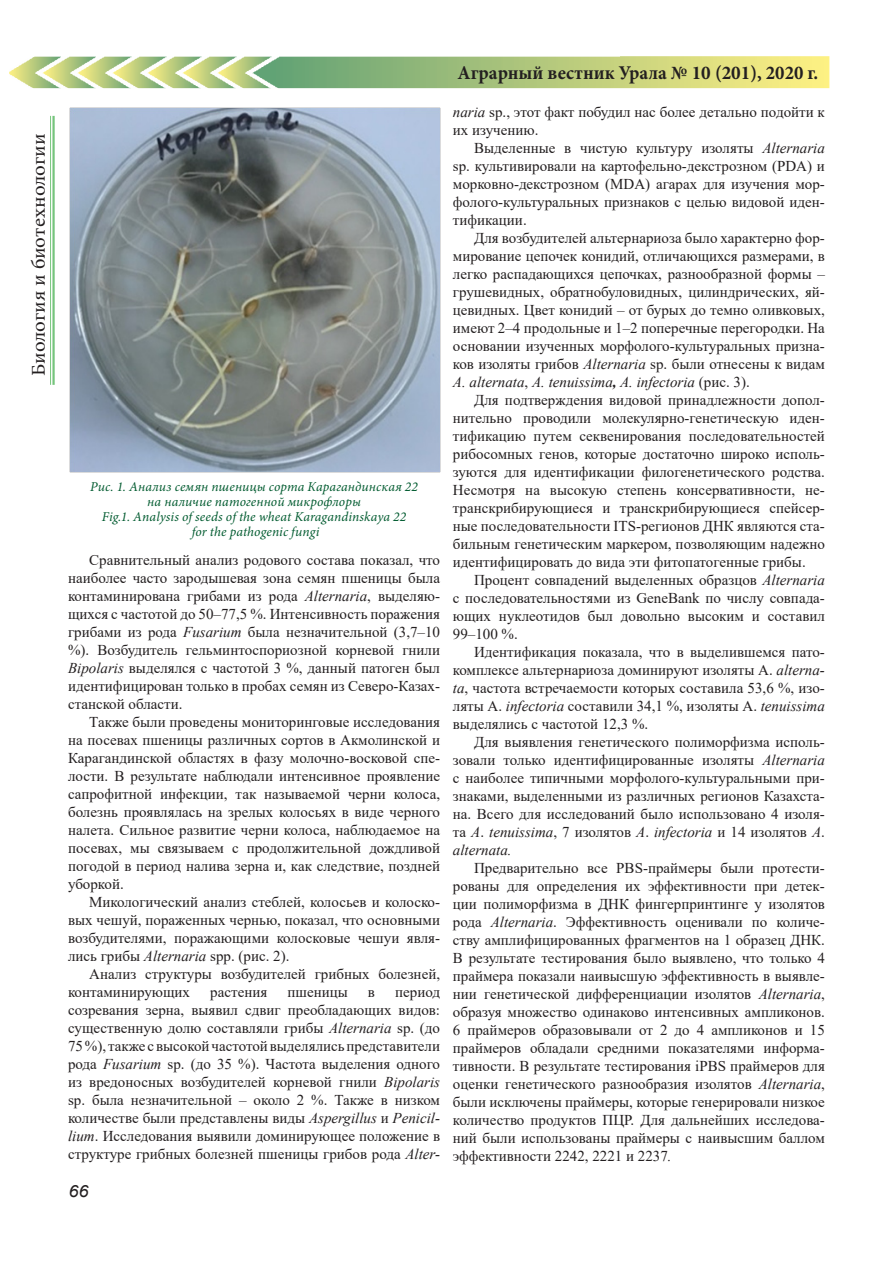
<style>
.page{position:relative;width:893px;height:1263px;background:#fff}
.page>*{position:absolute;margin:0;border:0;box-sizing:border-box;transform-origin:0 0}
.t1{font:700 19.5px "Minion Pro";color:#231f20;scale:.96 1}
.t2{font:19.5px "Minion Pro";letter-spacing:-.01em;color:#231f20;scale:1.08 1}
.t3{font:italic 16.8px "Arial";color:#231f20;scale:1.08 1}
.List_Paragraph{font:15px/18px "Times New Roman";color:#231f20;text-align:justify}
.рисунок{font:italic 13.5px "Minion Pro";letter-spacing:.005em;color:#025b30}
.s1{font-style:italic}
.s2{font-weight:700;font-style:italic}
</style>
<div class="page">
<img style="left:9px;top:56px;width:820px;height:32px">
<hr style="left:52px;top:116px;width:3px;height:269px;background:#40ae49">
<hr style="left:50px;top:116px;width:1px;height:269px;background:#40ae49">
<img style="left:69px;top:108px;width:371px;height:364px">
<h1 class="t2" style="left:26px;top:376px;width:226px;rotate:-90deg">Биология и биотехнологии</h1>
<p class="рисунок" style="left:90px;top:478px;width:329px">Рис. 1. Анализ семян пшеницы сорта Карагандинская 22</p>
<p class="рисунок" style="left:147px;top:493px;width:215px">на наличие патогенной микрофлоры</p>
<p class="рисунок" style="left:102px;top:508px;width:306px">Fig.1. Analysis of seeds of the wheat Karagandinskaya 22</p>
<p class="рисунок" style="left:192px;top:523px;width:129px">for the pathogenic fungi</p>
<p class="List_Paragraph" style="left:68px;top:551px;width:374px;text-indent:21px">Сравнительный анализ родового состава показал, что наиболее часто зародышевая зона семян пшеницы была контаминирована грибами из рода <span class="s1">Alternaria</span>, выделяю&shy;щихся с частотой до 50–77,5 %. Интенсивность поражения грибами из рода <span class="s1">Fusarium</span> была незначительной (3,7–10 %). Возбудитель гельминтоспориозной корневой гнили <span class="s1">Bipolaris</span> выделялся с частотой 3 %, данный патоген был идентифицирован только в пробах семян из Северо-Казах&shy;станской области.</p>
<p class="List_Paragraph" style="left:68px;top:713px;width:374px;text-indent:21px">Также были проведены мониторинговые исследования на посевах пшеницы различных сортов в Акмолинской и Карагандинской областях в фазу молочно-восковой спе&shy;лости. В результате наблюдали интенсивное проявление сапрофитной инфекции, так называемой черни колоса, болезнь проявлялась на зрелых колосьях в виде черного налета. Сильное развитие черни колоса, наблюдаемое на посевах, мы связываем с продолжительной дождливой погодой в период налива зерна и, как следствие, поздней уборкой.</p>
<p class="List_Paragraph" style="left:68px;top:893px;width:374px;text-indent:21px">Микологический анализ стеблей, колосьев и колоско&shy;вых чешуй, пораженных чернью, показал, что основными возбудителями, поражающими колосковые чешуи явля&shy;лись грибы <span class="s1">Alternaria</span> spp. (рис. 2).</p>
<p class="List_Paragraph" style="left:68px;top:965px;width:374px;text-indent:21px">Анализ структуры возбудителей грибных болезней, контаминирующих</p>
<p class="List_Paragraph" style="left:68px;top:983px;width:374px;text-indent:327px">период созревания зерна, выявил сдвиг преобладающих видов: существенную долю составляли грибы <span class="s1">Alternaria</span> sp. (до 75%), также с высокой частотой выделялись представители рода <span class="s1">Fusarium</span> sp. (до 35 %). Частота выделения одного из вредоносных возбудителей корневой гнили <span class="s1">Bipolaris </span>sp. была незначительной – около 2 %. Также в низком количестве были представлены виды <span class="s1">Aspergillus</span> и <span class="s1">Penicil&shy;lium</span>. Исследования выявили доминирующее положение в структуре грибных болезней пшеницы грибов рода <span class="s1">Alter-</span></p>
<p class="List_Paragraph" style="left:210px;top:983px;width:58px">растения</p>
<p class="List_Paragraph" style="left:287px;top:983px;width:62px">пшеницы</p>
<p class="List_Paragraph" style="left:368px;top:983px;width:9px">в</p>
<p class="t3" style="left:68px;top:1181px;width:20px">66</p>
<h1 class="t1" style="left:457px;top:59px;width:377px">Аграрный вестник Урала № 10 (201), 2020 г.</h1>
<p class="List_Paragraph" style="left:453px;top:102px;width:374px"><span class="s1">naria</span> sp., этот факт побудил нас более детально подойти к их изучению.</p>
<p class="List_Paragraph" style="left:453px;top:138px;width:374px;text-indent:21px">Выделенные в чистую культуру изоляты <span class="s1">Alternaria </span>sp. культивировали на картофельно-декстрозном (PDA) и морковно-декстрозном (МDA) агарах для изучения мор&shy;фолого-культуральных признаков с целью видовой иден&shy;тификации.</p>
<p class="List_Paragraph" style="left:453px;top:228px;width:374px;text-indent:21px">Для возбудителей альтернариоза было характерно фор&shy;мирование цепочек конидий, отличающихся размерами, в легко распадающихся цепочках, разнообразной формы – грушевидных, обратнобуловидных, цилиндрических, яй&shy;цевидных. Цвет конидий – от бурых до темно оливковых, имеют 2–4 продольные и 1–2 поперечные перегородки. На основании изученных морфолого-культуральных призна&shy;ков изоляты грибов <span class="s1">Alternaria</span> sp. были отнесены к видам <span class="s1">A. alternata</span>, <span class="s1">A. tenuissima</span><span class="s2">,</span> <span class="s1">A. infectoria</span> (рис. 3).</p>
<p class="List_Paragraph" style="left:453px;top:390px;width:374px;text-indent:21px">Для подтверждения видовой принадлежности допол&shy;нительно проводили молекулярно-генетическую иден&shy;тификацию путем секвенирования последовательностей рибосомных генов, которые достаточно широко исполь&shy;зуются для идентификации филогенетического родства.<br>Несмотря на высокую степень консервативности, не&shy;транскрибирующиеся и транскрибирующиеся спейсер&shy;ные последовательности ITS-регионов ДНК являются ста&shy;бильным генетическим маркером, позволяющим надежно идентифицировать до вида эти фитопатогенные грибы.</p>
<p class="List_Paragraph" style="left:453px;top:570px;width:374px;text-indent:21px">Процент совпадений выделенных образцов <span class="s1">Alternaria </span>с последовательностями из GeneBank по числу совпада&shy;ющих нуклеотидов был довольно высоким и составил 99–100 %.</p>
<p class="List_Paragraph" style="left:453px;top:642px;width:374px;text-indent:21px">Идентификация показала, что в выделившемся пато&shy;комплексе альтернариоза доминируют изоляты А. <span class="s1">alterna&shy;ta</span>, частота встречаемости которых составила 53,6 %, изо&shy;ляты А. <span class="s1">infectoria</span> составили 34,1 %, изоляты А. <span class="s1">tenuissima </span>выделялись с частотой 12,3 %.</p>
<p class="List_Paragraph" style="left:453px;top:732px;width:374px;text-indent:21px">Для выявления генетического полиморфизма исполь&shy;зовали только идентифицированные изоляты <span class="s1">Alternaria </span>с наиболее типичными морфолого-культуральными при&shy;знаками, выделенными из различных регионов Казахста&shy;на. Всего для исследований было использовано 4 изоля&shy;та <span class="s1">А</span>. <span class="s1">tenuissima</span>, 7 изолятов <span class="s1">А</span>. <span class="s1">infectoria</span> и 14 изолятов <span class="s1">А</span>. <span class="s1">alternata.</span></p>
<p class="List_Paragraph" style="left:453px;top:858px;width:374px;text-indent:21px">Предварительно все PBS-праймеры были протести&shy;рованы для определения их эффективности при детек&shy;ции полиморфизма в ДНК фингерпринтинге у изолятов рода <span class="s1">Alternaria</span>. Эффективность оценивали по количе&shy;ству амплифицированных фрагментов на 1 образец ДНК.<br>В результате тестирования было выявлено, что только 4 праймера показали наивысшую эффективность в выявле&shy;нии генетической дифференциации изолятов <span class="s1">Alternaria</span>, образуя множество одинаково интенсивных ампликонов.<br>6 праймеров образовывали от 2 до 4 ампликонов и 15 праймеров обладали средними показателями информа&shy;тивности. В результате тестирования iPBS праймеров для оценки генетического разнообразия изолятов <span class="s1">Alternaria</span>, были исключены праймеры, которые генерировали низкое количество продуктов ПЦР. Для дальнейших исследова&shy;ний были использованы праймеры с наивысшим баллом эффективности 2242, 2221 и 2237<span class="s1">.</span></p>
</div>
